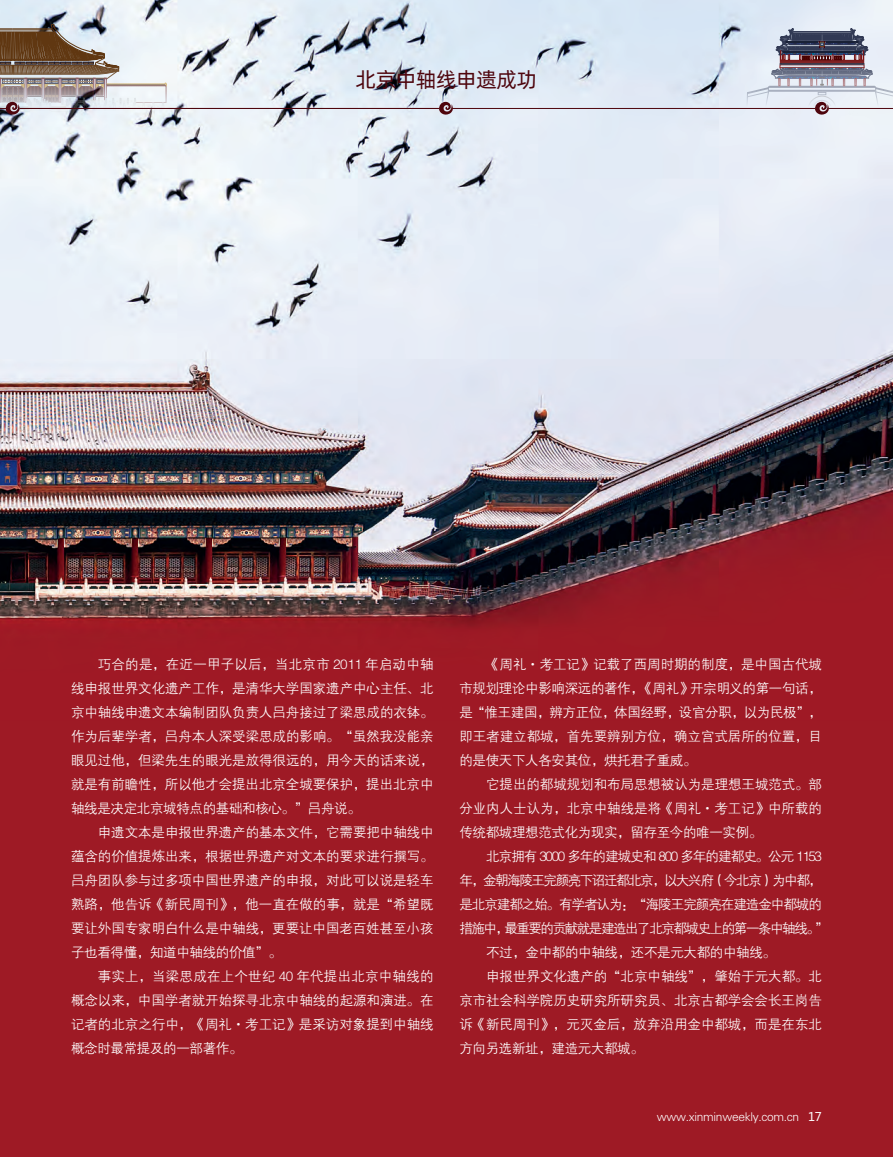
<style>
.page{position:relative;width:893px;height:1157px;background:#fff}
.page>*{position:absolute;margin:0;border:0;box-sizing:border-box;transform-origin:0 0}
.t1{font:21px "Alibaba Pu Hui Ti 2 55 Regular";letter-spacing:-.025em;color:#4e050d}
.t2{font:13.5px "FZZDXJW GB1 0";letter-spacing:-.005em;color:#fff}
.t3{font:13.5px "FZZDXJW GB1 0";letter-spacing:-.025em;color:#fff}
.t4{font:13.5px "FZZDXJW GB1 0";letter-spacing:-.105em;color:#fff}
.t5{font:13.5px "FZZDXJW GB1 0";letter-spacing:.015em;color:#fff}
.t6{font:13.5px "FZZDXJW GB1 0";letter-spacing:-.065em;color:#fff}
.t7{font:13.5px "FZZDXJW GB1 0";letter-spacing:-.075em;color:#fff}
.t8{font:12px "FZXH1 JW GB1 0";letter-spacing:-.025em;color:#fff}
.s1{font-family:"Microsoft Ya Hei"}
</style>
<div class="page">
<img style="left:0;top:0;width:893px;height:1157px">
<svg style="left:0;top:24px;width:167px;height:93px"></svg>
<hr style="left:20px;top:108px;width:419px;height:1px;background:#4e050d">
<hr style="left:453px;top:108px;width:362px;height:1px;background:#4e050d">
<svg style="left:439px;top:102px;width:16px;height:15px"></svg>
<svg style="left:746px;top:28px;width:147px;height:89px;background:#b5b5c1"></svg>
<p class="t1" style="left:356px;top:64px;width:183px">北京中轴线申遗成功</p>
<p class="t5" style="left:98px;top:657px;width:337px">巧合的是，在近一甲子以后，当北京市 2011 年启动中轴</p>
<p class="t2" style="left:71px;top:681px;width:364px">线申报世界文化遗产工作，是清华大学国家遗产中心主任、北</p>
<p class="t2" style="left:71px;top:705px;width:364px">京中轴线申遗文本编制团队负责人吕舟接过了梁思成的衣钵。</p>
<p class="t2" style="left:71px;top:729px;width:364px">作为后辈学者，吕舟本人深受梁思成的影响。“虽然我没能亲</p>
<p class="t2" style="left:71px;top:753px;width:364px">眼见过他，但梁先生的眼光是放得很远的，用今天的话来说，</p>
<p class="t2" style="left:71px;top:777px;width:364px">就是有前瞻性，所以他才会提出北京全城要保护，提出北京中</p>
<p class="t3" style="left:71px;top:801px;width:291px">轴线是决定北京城特点的基础和核心。”吕舟说。</p>
<p class="t2" style="left:98px;top:825px;width:337px">申遗文本是申报世界遗产的基本文件，它需要把中轴线中</p>
<p class="t2" style="left:71px;top:849px;width:364px">蕴含的价值提炼出来，根据世界遗产对文本的要求进行撰写。</p>
<p class="t2" style="left:71px;top:873px;width:364px">吕舟团队参与过多项中国世界遗产的申报，对此可以说是轻车</p>
<p class="t2" style="left:71px;top:897px;width:364px">熟路，他告诉《新民周刊》，他一直在做的事，就是“希望既</p>
<p class="t2" style="left:71px;top:921px;width:364px">要让外国专家明白什么是中轴线，更要让中国老百姓甚至小孩</p>
<p class="t3" style="left:71px;top:945px;width:212px">子也看得懂，知道中轴线的价值”。</p>
<p class="t5" style="left:98px;top:969px;width:337px">事实上，当梁思成在上个世纪 40 年代提出北京中轴线的</p>
<p class="t2" style="left:71px;top:993px;width:364px">概念以来，中国学者就开始探寻北京中轴线的起源和演进。在</p>
<p class="t2" style="left:71px;top:1017px;width:364px">记者的北京之行中，《周礼·考工记》是采访对象提到中轴线</p>
<p class="t3" style="left:71px;top:1041px;width:173px">概念时最常提及的一部著作。</p>
<p class="t2" style="left:486px;top:657px;width:337px">《周礼·考工记》记载了西周时期的制度，是中国古代城</p>
<p class="t3" style="left:459px;top:681px;width:364px">市规划理论中影响深远的著作，《周礼》开宗明义的第一句话，</p>
<p class="t3" style="left:459px;top:705px;width:364px">是“惟王建国，辨方正位，体国经野，设官分职，以为民极”，</p>
<p class="t2" style="left:459px;top:729px;width:364px">即王者建立都城，首先要辨别方位，确立宫式居所的位置，目</p>
<p class="t3" style="left:459px;top:753px;width:239px">的是使天下人各安其位，烘托君子重威。</p>
<p class="t2" style="left:486px;top:777px;width:337px">它提出的都城规划和布局思想被认为是理想王城范式。部</p>
<p class="t2" style="left:459px;top:801px;width:364px">分业内人士认为，北京中轴线是将《周礼·考工记》中所载的</p>
<p class="t3" style="left:459px;top:825px;width:305px">传统都城理想范式化为现实，留存至今的唯一实例。</p>
<p class="t6" style="left:486px;top:849px;width:337px">北京拥有 3000 多年的建城史和 800 多年的建都史。公元 1153</p>
<p class="t4" style="left:459px;top:873px;width:364px">年，金朝海陵王完颜亮下诏迁都北京，以大兴府（今北京）为中都，</p>
<p class="t7" style="left:459px;top:897px;width:364px">是北京建都之始。有学者认为：“海陵王完颜亮在建造金中都城的</p>
<p class="t4" style="left:459px;top:921px;width:371px">措施中，最重要的贡献就是建造出了北京都城史上的第一条中轴线。”</p>
<p class="t3" style="left:486px;top:945px;width:291px">不过，金中都的中轴线，还不是元大都的中轴线。</p>
<p class="t2" style="left:486px;top:969px;width:337px">申报世界文化遗产的“北京中轴线”，肇始于元大都。北</p>
<p class="t2" style="left:459px;top:993px;width:364px">京市社会科学院历史研究所研究员、北京古都学会会长王岗告</p>
<p class="t2" style="left:459px;top:1017px;width:364px">诉《新民周刊》，元灭金后，放弃沿用金中都城，而是在东北</p>
<p class="t3" style="left:459px;top:1041px;width:186px">方向另选新址，建造元大都城。</p>
<p class="t8" style="left:657px;top:1109px;width:167px">www.xinminweekly.com.cn <span class="s1">17</span></p>
</div>
